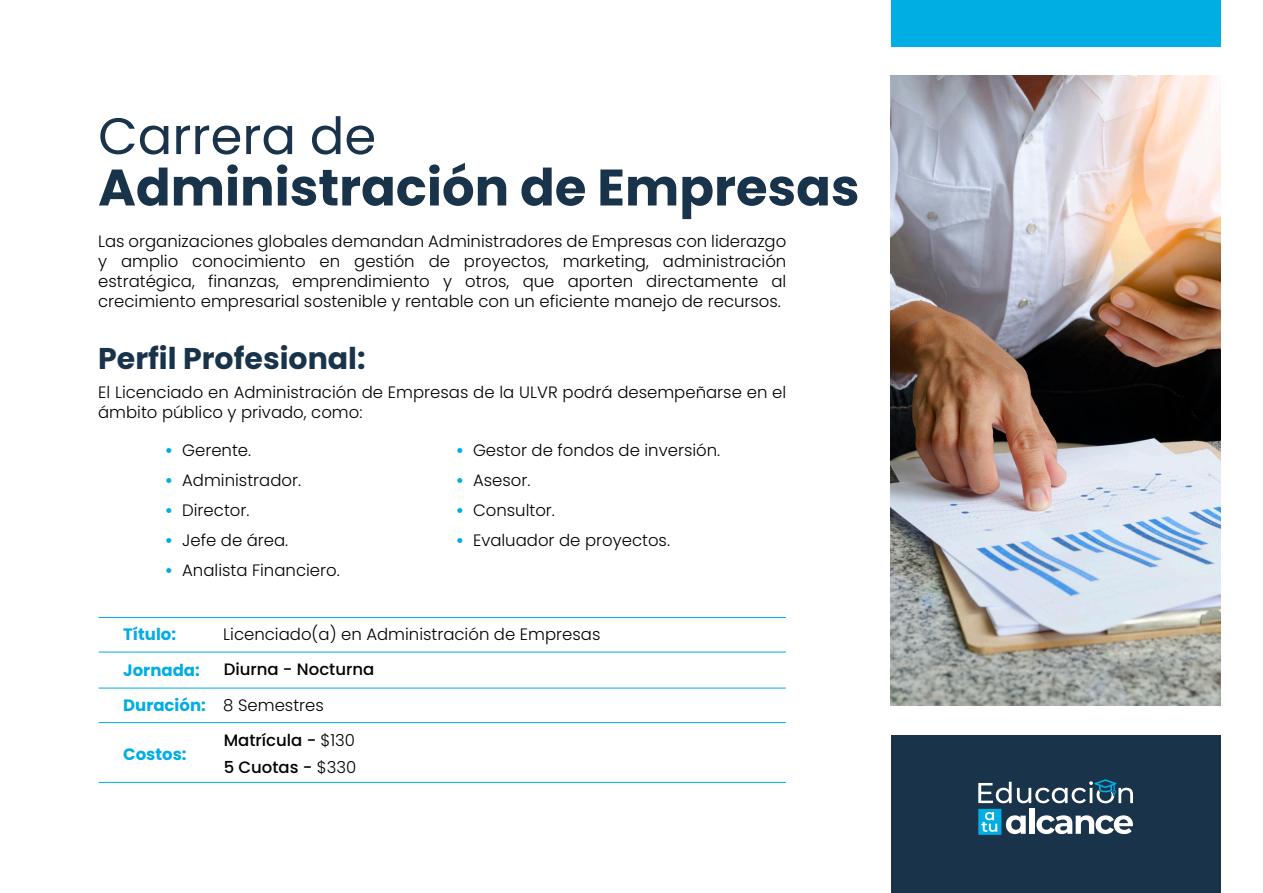
<style>
.page{position:relative;width:1263px;height:893px;background:#fff}
.page>*{position:absolute;margin:0;border:0;box-sizing:border-box;transform-origin:0 0}
.t1{font:700 51.3px "Poppins";color:#18334a}
.t2{font:51.3px "Poppins";color:#18334a}
.t3{font:700 30px "Poppins";color:#18334a}
.t4{font:300 16.5px/19.8px "Poppins";color:#000;text-align:justify}
.t5{font:500 16.5px/27px "Poppins";color:#000}
.t6{font:700 16.5px/35.1px "Poppins";color:#00ade6}
.s1{font-weight:700;color:#00ade6}
.s2{font-weight:300}
</style>
<div class="page">
<div style="left:891px;top:0;width:329px;height:46px;background:#00aee4"></div>
<img style="left:891px;top:76px;width:329px;height:630px">
<div style="left:891px;top:736px;width:329px;height:157px;background:#18334a"></div>
<hr style="left:99px;top:652px;width:687px;height:1px;background:#00ade6">
<hr style="left:99px;top:688px;width:687px;height:1px;background:#00ade6">
<hr style="left:99px;top:722px;width:687px;height:1px;background:#00ade6">
<hr style="left:99px;top:617px;width:687px;height:1px;background:#00ade6">
<hr style="left:99px;top:782px;width:687px;height:1px;background:#00ade6">
<div style="left:1029px;top:809px;width:5px;height:25px;background:#fff"></div>
<svg style="left:1036px;top:815px;width:97px;height:19px"></svg>
<svg style="left:978px;top:782px;width:33px;height:21px"></svg>
<svg style="left:1017px;top:779px;width:116px;height:24px"></svg>
<svg style="left:978px;top:809px;width:48px;height:26px"></svg>
<h1 class="t2" style="left:98px;top:106px;width:280px">Carrera de</h1>
<h1 class="t1" style="left:98px;top:158px;width:763px">Administración de Empresas</h1>
<p class="t4" style="left:98px;top:232px;width:690px">Las organizaciones globales demandan Administradores de Empresas con liderazgo y amplio conocimiento en gestión de proyectos, marketing, administración estratégica, finanzas, emprendimiento y otros, que aporten directamente al crecimiento empresarial sostenible y rentable con un eficiente manejo de recursos.</p>
<h2 class="t3" style="left:98px;top:342px;width:269px">Perfil Profesional:</h2>
<p class="t4" style="left:98px;top:383px;width:690px">El Licenciado en Administración de Empresas de la ULVR podrá desempeñarse en el ámbito público y privado, como:</p>
<p class="t4" style="left:165px;top:440px;width:88px"><span class="s1">•</span> Gerente.</p>
<p class="t4" style="left:165px;top:470px;width:138px"><span class="s1">•</span> Administrador.</p>
<p class="t4" style="left:165px;top:500px;width:86px"><span class="s1">•</span> Director.</p>
<p class="t4" style="left:165px;top:530px;width:125px"><span class="s1">•</span> Jefe de área.</p>
<p class="t4" style="left:165px;top:560px;width:176px"><span class="s1">•</span> Analista Financiero.</p>
<p class="t4" style="left:456px;top:440px;width:266px"><span class="s1">•</span> Gestor de fondos de inversión.</p>
<p class="t4" style="left:456px;top:470px;width:76px"><span class="s1">•</span> Asesor.</p>
<p class="t4" style="left:456px;top:500px;width:101px"><span class="s1">•</span> Consultor.</p>
<p class="t4" style="left:456px;top:530px;width:216px"><span class="s1">•</span> Evaluador de proyectos.</p>
<p class="t6" style="left:123px;top:617px;width:54px">Título:</p>
<p class="t6" style="left:123px;top:653px;width:84px">Jornada:<br>Duración:</p>
<p class="t6" style="left:123px;top:737px;width:65px">Costos:</p>
<p class="t4" style="left:223px;top:625px;width:379px">Licenciado(a) en Administración de Empresas</p>
<p class="t5" style="left:224px;top:656px;width:152px">Diurna - Nocturna</p>
<p class="t4" style="left:223px;top:695px;width:102px">8 Semestres</p>
<p class="t5" style="left:224px;top:726px;width:134px">Matrícula - <span class="s2">$130<br></span>5 Cuotas - <span class="s2">$330</span></p>
</div>
